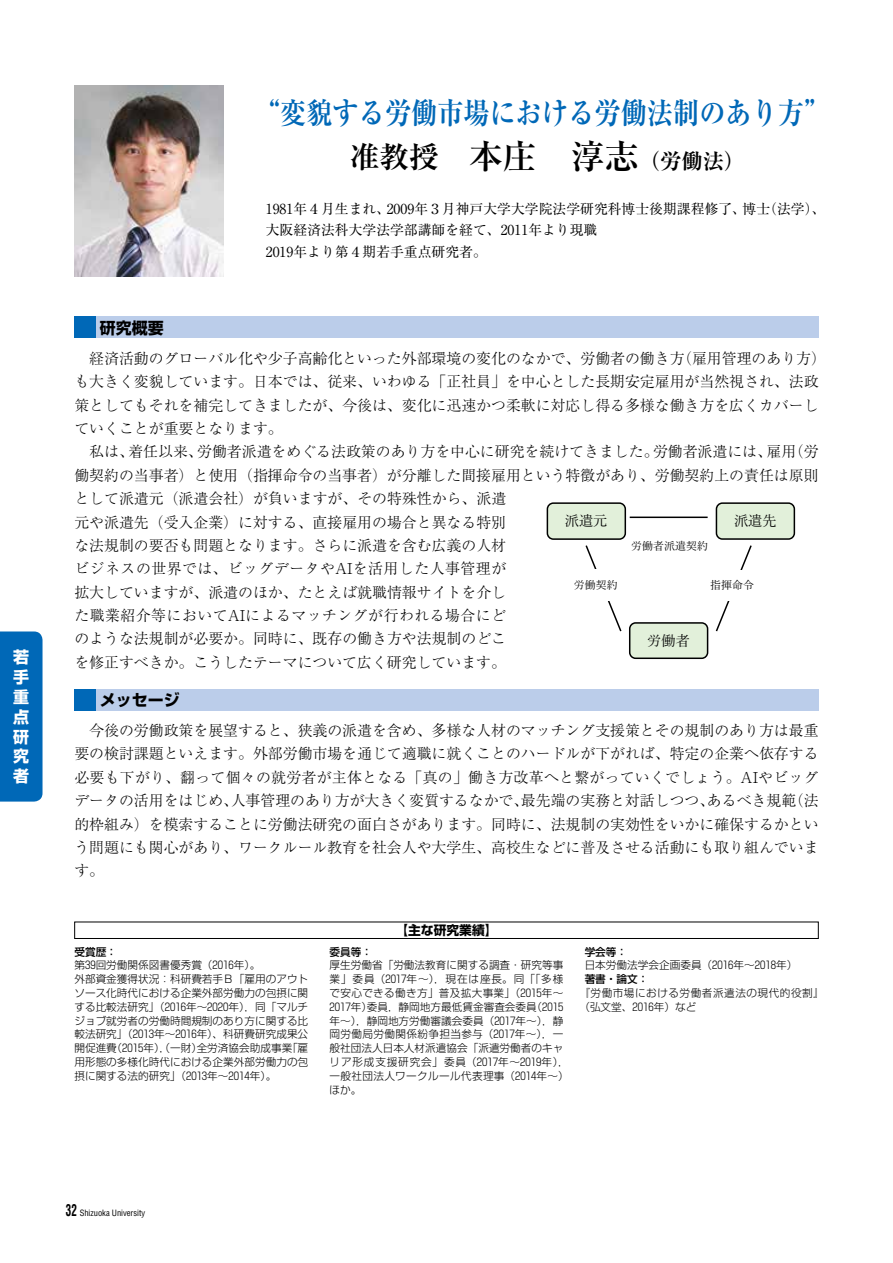
<style>
.page{position:relative;width:893px;height:1263px;background:#fff}
.page>*{position:absolute;margin:0;border:0;box-sizing:border-box;transform-origin:0 0}
.t1{font:700 34.05px "Ryumin Pro";color:#000}
.t2{font:700 29.7px "Ryumin Pro";color:#0068b7;scale:.88 1}
.t3{font:700 15.9px "Shin Go Pro";color:#000}
.t4{font:700 15.9px/20px "Shin Go Pro";color:#fff;text-align:justify}
.t5{font:300 14.85px/23.4px "Ryumin Pro";color:#000;text-align:justify}
.t6{font:14.1px "Yu Mincho";color:#000}
.t7{font:13.8px/21.3px "Ryumin Pro";color:#000}
.t8{font:700 12.75px "Shin Go Pro";color:#000}
.t9{font:10.95px "Yu Mincho";color:#000}
.t10{font:300 10.65px/13.8px "Shin Go Pro";color:#000}
.t11{font:300 10.65px/13.8px "Shin Go Pro";letter-spacing:.05em;color:#000}
.t12{font:500 10.65px "Shin Go Pro";color:#000}
.t13{font:condensed 8.55px "Helvetica";letter-spacing:-.005em;color:#000}
.s1{font-size:29.7px}
.s2{font-size:21.3px}
.s3{font-weight:700;font-size:15.9px}
</style>
<div class="page">
<img style="left:74px;top:85px;width:149px;height:191px">
<div style="left:716px;top:502px;width:79px;height:38px;background:#e2f0da;border:2px solid #000;border-radius:6px"></div>
<img style="left:718px;top:506px;width:1px;height:30px">
<hr style="left:630px;top:516px;width:78px;height:2px;background:#000">
<svg style="left:715px;top:545px;width:37px;height:87px"></svg>
<svg style="left:585px;top:545px;width:37px;height:87px"></svg>
<div style="left:701px;top:570px;width:83px;height:30px;background:#fff"></div>
<div style="left:557px;top:569px;width:78px;height:32px;background:#fff"></div>
<div style="left:629px;top:622px;width:79px;height:37px;background:#e2f0da;border:2px solid #000;border-radius:6px"></div>
<div style="left:547px;top:502px;width:79px;height:38px;background:#e2f0da;border:2px solid #000;border-radius:6px"></div>
<div style="left:74px;top:922px;width:745px;height:17px;border:1px solid #000"></div>
<div style="left:0;top:631px;width:43px;height:170px;background:#0068b7"></div>
<div style="left:74px;top:689px;width:745px;height:21px;background:#bbcdea"></div>
<div style="left:74px;top:317px;width:745px;height:21px;background:#bbcdea"></div>
<div style="left:74px;top:689px;width:22px;height:21px;background:#0068b7"></div>
<div style="left:74px;top:317px;width:22px;height:21px;background:#0068b7"></div>
<p class="t4" style="left:13px;top:645px;width:17px">若手重点研究者</p>
<h2 class="t2" style="left:254px;top:89px;width:656px">“変貌する労働市場における労働法制のあり方”</h2>
<h1 class="t1" style="left:350px;top:129px;width:397px"><span class="s1">准教授　</span>本庄　淳志<span class="s2">（労働法）</span></h1>
<p class="t3" style="left:100px;top:315px;width:65px">研究概要</p>
<p class="t7" style="left:266px;top:197px;width:561px">1981年４月生まれ、2009年３月神戸大学大学院法学研究科博士後期課程修了、博士（法学）、大阪経済法科大学法学部講師を経て、2011年より現職<br>2019年より第４期若手重点研究者。</p>
<p class="t5" style="left:74px;top:345px;width:753px;text-align:left">　経済活動のグローバル化や少子高齢化といった外部環境の変化のなかで、労働者の働き方（雇用管理のあり方）も大きく変貌しています。日本では、従来、いわゆる「正社員」を中心とした長期安定雇用が当然視され、法政策としてもそれを補完してきましたが、今後は、変化に迅速かつ柔軟に対応し得る多様な働き方を広くカバーしていくことが重要となります。<br>　私は、着任以来、労働者派遣をめぐる法政策のあり方を中心に研究を続けてきました。労働者派遣には、雇用（労働契約の当事者）と使用（指揮命令の当事者）が分離した間接雇用という特徴があり、労働契約上の責任は原則として派遣元（派遣会社）が負いますが、その特殊性から、派遣<br>元や派遣先（受入企業）に対する、直接雇用の場合と異なる特別<br>な法規制の要否も問題となります。さらに派遣を含む広義の人材<br>ビジネスの世界では、ビッグデータやAIを活用した人事管理が<br>拡大していますが、派遣のほか、たとえば就職情報サイトを介し<br>た職業紹介等においてAIによるマッチングが行われる場合にど<br>のような法規制が必要か。同時に、既存の働き方や法規制のどこ<br>を修正すべきか。こうしたテーマについて広く研究しています。</p>
<p class="t6" style="left:565px;top:508px;width:44px">派遣元</p>
<p class="t6" style="left:734px;top:508px;width:44px">派遣先</p>
<p class="t9" style="left:631px;top:536px;width:78px">労働者派遣契約</p>
<p class="t9" style="left:574px;top:575px;width:45px">労働契約</p>
<p class="t9" style="left:710px;top:575px;width:45px">指揮命令</p>
<p class="t6" style="left:647px;top:628px;width:44px">労働者</p>
<p class="t3" style="left:100px;top:687px;width:81px">メッセージ</p>
<p class="t5" style="left:74px;top:717px;width:746px">　今後の労働政策を展望すると、狭義の派遣を含め、多様な人材のマッチング支援策とその規制のあり方は最重要の検討課題といえます。外部労働市場を通じて適職に就くことのハードルが下がれば、特定の企業へ依存する必要も下がり、翻って個々の就労者が主体となる「真の」働き方改革へと繋がっていくでしょう。AIやビッグデータの活用をはじめ、人事管理のあり方が大きく変質するなかで、最先端の実務と対話しつつ、あるべき規範（法的枠組み）を模索することに労働法研究の面白さがあります。同時に、法規制の実効性をいかに確保するかという問題にも関心があり、ワークルール教育を社会人や大学生、高校生などに普及させる活動にも取り組んでいます。</p>
<p class="t12" style="left:74px;top:943px;width:44px">受賞歴：</p>
<p class="t10" style="left:74px;top:957px;width:235px">第39回労働関係図書優秀賞（2016年）。<br>外部資金獲得状況：科研費若手Ｂ「雇用のアウトソース化時代における企業外部労働力の包摂に関する比較法研究」（2016年～2020年），同「マルチジョブ就労者の労働時間規制のあり方に関する比較法研究」（2013年～2016年）、科研費研究成果公開促進費（2015年），（一財）全労済協会助成事業「雇用形態の多様化時代における企業外部労働力の包摂に関する法的研究」（2013年～2014年）。</p>
<p class="t8" style="left:395px;top:920px;width:104px">【主な研究業績】</p>
<p class="t12" style="left:330px;top:943px;width:44px">委員等：</p>
<p class="t10" style="left:330px;top:957px;width:241px">厚生労働省「労働法教育に関する調査・研究等事業」委員（2017年～），現在は座長。同「「多様で安心できる働き方」普及拡大事業」（2015年～<br>2017年）委員，静岡地方最低賃金審査会委員（2015年～），静岡地方労働審議会委員（2017年～），静岡労働局労働関係紛争担当参与（2017年～），一般社団法人日本人材派遣協会「派遣労働者のキャリア形成支援研究会」委員（2017年～2019年），一般社団法人ワークルール代表理事（2014年～）ほか。</p>
<p class="t12" style="left:585px;top:943px;width:44px">学会等：</p>
<p class="t10" style="left:585px;top:957px;width:214px">日本労働法学会企画委員（2016年～2018年）</p>
<p class="t12" style="left:585px;top:970px;width:65px">著書・論文：</p>
<p class="t11" style="left:579px;top:985px;width:246px">『労働市場における労働者派遣法の現代的役割』（弘文堂、2016年）など</p>
<p class="t13" style="left:66px;top:1208px;width:81px"><span class="s3">32</span> Shizuoka University</p>
</div>
